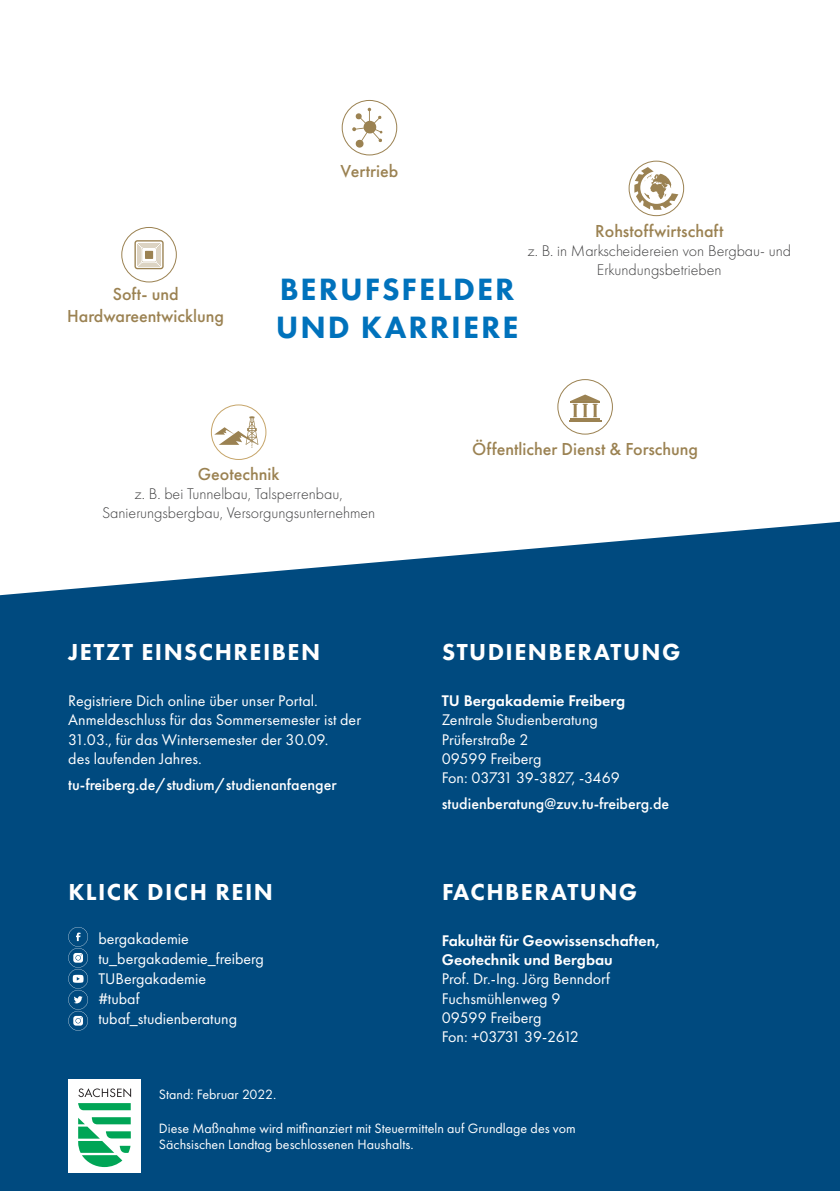
<style>
.page{position:relative;width:840px;height:1191px;background:#fff}
.page>*{position:absolute;margin:0;border:0;box-sizing:border-box;transform-origin:0 0}
.t1{font:800 32px/38.4px "Futura PT";letter-spacing:.06em;color:#0072bc}
.t2{font:800 24px "Futura PT";letter-spacing:.06em;color:#fff}
.t3{font:500 18px/21.6px "Futura PT";color:#9b8252;text-align:center}
.t4{font:16px/19.2px "Futura PT";color:#fff}
.t5{font:300 16px/19.2px "Futura PT";color:#3e3e3f;text-align:center}
.t6{font:500 16px "Futura PT";color:#fff}
.t7{font:16px/19.2px "Futura PT Demi";color:#fff}
.t8{font:14px/16.8px "Futura PT";color:#fff}
</style>
<div class="page">
<div style="left:0;top:1108px;width:839px;height:83px;background:#004a7f"></div>
<div style="left:0;top:522px;width:839px;height:586px;background:#004a7f"></div>
<svg style="left:68px;top:927px;width:20px;height:103px;background:#2f6b96"></svg>
<div style="left:68px;top:1079px;width:73px;height:93px;background:#fff"></div>
<svg style="left:78px;top:1103px;width:53px;height:7px"></svg>
<svg style="left:78px;top:1117px;width:53px;height:50px"></svg>
<svg style="left:78px;top:1088px;width:53px;height:9px"></svg>
<div style="left:121px;top:227px;width:56px;height:55px;border:1px solid #9b8252;border-radius:50%"></div>
<div style="left:341px;top:100px;width:56px;height:55px;border:1px solid #9b8252;border-radius:50%"></div>
<div style="left:211px;top:404px;width:55px;height:56px;border:1px solid #c6a56a;border-radius:50%"></div>
<div style="left:557px;top:379px;width:55px;height:55px;border:1px solid #9b8252;border-radius:50%"></div>
<hr style="left:568px;top:420px;width:33px;height:1px;background:#9b8252">
<svg style="left:570px;top:394px;width:29px;height:25px"></svg>
<div style="left:628px;top:161px;width:55px;height:55px;border:1px solid #9b8252;border-radius:50%"></div>
<svg style="left:352px;top:108px;width:30px;height:40px"></svg>
<svg style="left:134px;top:240px;width:29px;height:29px"></svg>
<div style="left:145px;top:251px;width:8px;height:8px;background:#9b8252"></div>
<svg style="left:214px;top:416px;width:44px;height:32px"></svg>
<svg style="left:634px;top:167px;width:44px;height:43px"></svg>
<p class="t3" style="left:67px;top:283px;width:158px">Soft- und<br>Hardwareentwicklung</p>
<p class="t3" style="left:340px;top:160px;width:59px">Vertrieb</p>
<h1 class="t1" style="left:276px;top:269px;width:244px">BERUFSFELDER<br>UND KARRIERE</h1>
<p class="t3" style="left:595px;top:220px;width:130px">Rohstoffwirtschaft</p>
<p class="t5" style="left:527px;top:241px;width:265px">z. B. in Markscheidereien von Bergbau- und<br>Erkundungsbetrieben</p>
<p class="t3" style="left:472px;top:438px;width:227px">Öffentlicher Dienst &amp; Forschung</p>
<p class="t3" style="left:198px;top:463px;width:83px">Geotechnik</p>
<p class="t5" style="left:102px;top:484px;width:274px">z. B. bei Tunnelbau, Talsperrenbau,<br>Sanierungsbergbau, Versorgungsunternehmen</p>
<h2 class="t2" style="left:68px;top:637px;width:253px">JETZT EINSCHREIBEN</h2>
<p class="t4" style="left:68px;top:691px;width:294px">Registriere Dich online über unser Portal.<br>Anmeldeschluss für das Sommersemester ist der 31.03., für das Wintersemester der 30.09.<br>des laufenden Jahres.</p>
<p class="t6" style="left:68px;top:775px;width:270px">tu-freiberg.de/studium/studienanfaenger</p>
<h2 class="t2" style="left:68px;top:877px;width:206px">KLICK DICH REIN</h2>
<p class="t4" style="left:98px;top:929px;width:167px;line-height:20px">bergakademie tu_bergakademie_freiberg<br>TUBergakademie<br>#tubaf tubaf_studienberatung</p>
<h2 class="t2" style="left:442px;top:637px;width:240px">STUDIENBERATUNG</h2>
<p class="t7" style="left:441px;top:691px;width:185px">TU Bergakademie Freiberg</p>
<p class="t4" style="left:441px;top:710px;width:179px">Zentrale Studienberatung<br>Prüferstraße 2<br>09599 Freiberg<br>Fon: 03731 39-3827, -3469</p>
<p class="t6" style="left:441px;top:794px;width:229px">studienberatung@zuv.tu-freiberg.de</p>
<h2 class="t2" style="left:442px;top:877px;width:197px">FACHBERATUNG</h2>
<p class="t7" style="left:441px;top:931px;width:220px">Fakultät für Geowissenschaften,<br>Geotechnik und Bergbau</p>
<p class="t4" style="left:441px;top:969px;width:170px">Prof. Dr.-Ing. Jörg Benndorf<br>Fuchsmühlenweg 9<br>09599 Freiberg<br>Fon: +03731 39-2612</p>
<p class="t8" style="left:159px;top:1085px;width:119px">Stand: Februar 2022.</p>
<p class="t8" style="left:159px;top:1119px;width:418px">Diese Maßnahme wird mitfinanziert mit Steuermitteln auf Grundlage des vom<br>Sächsischen Landtag beschlossenen Haushalts.</p>
</div>
